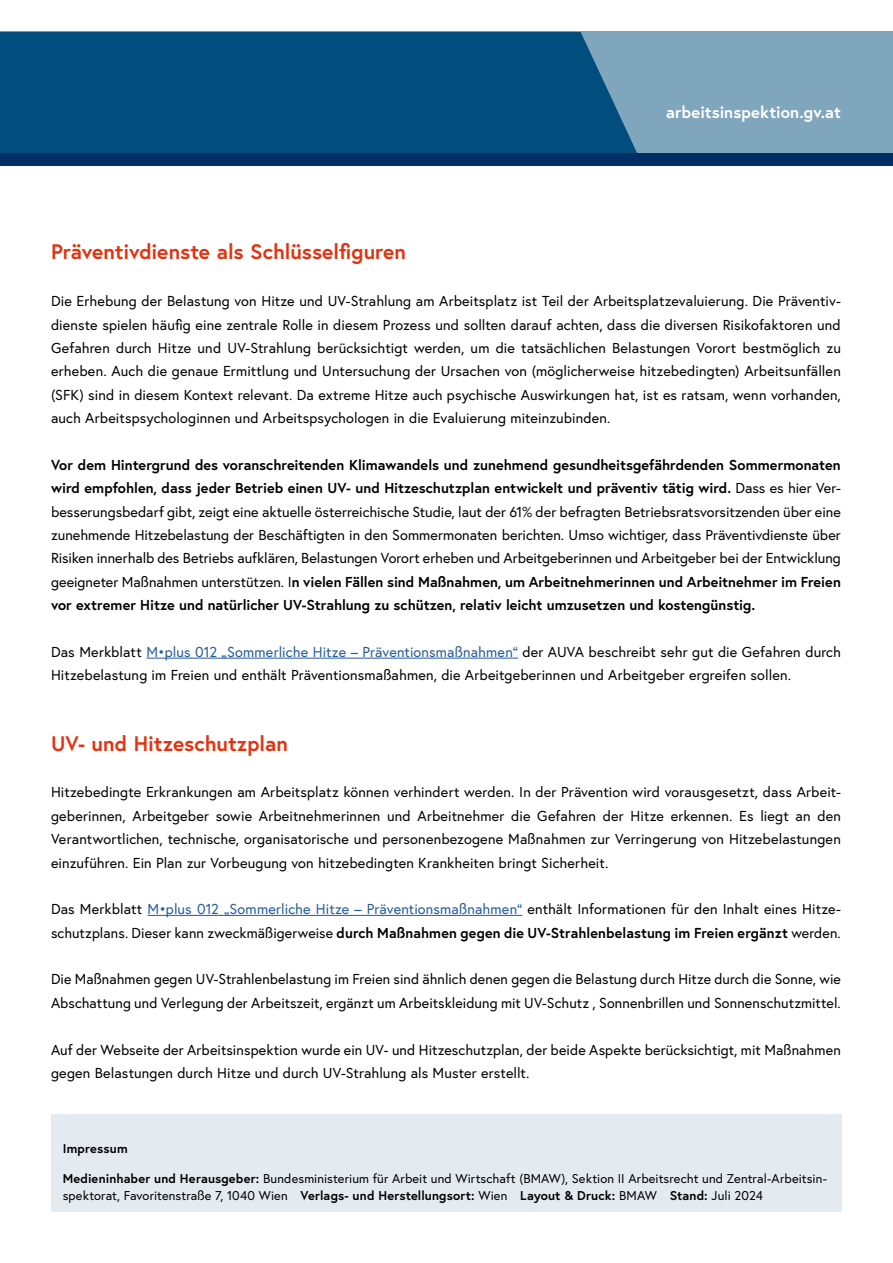
<style>
.page{position:relative;width:893px;height:1263px;background:#fff}
.page>*{position:absolute;margin:0;border:0;box-sizing:border-box;transform-origin:0 0}
.h2_ohne_Nummerierung{font:700 21px "Europa Austria";color:#e5310e}
.t1{font:700 16.5px "Europa Austria";letter-spacing:.005em;color:#fff}
.p_Abstand_danach{font:14.4px/23.4px "Europa Austria";letter-spacing:.005em;color:#000}
.t2{font:12.75px/17.5px "Europa Austria";letter-spacing:.01em;color:#000}
.t3{font:700 12.75px "Europa Austria";letter-spacing:.015em;color:#000}
.s1{font-weight:700}
.s2{color:#245a9c}
</style>
<div class="page">
<div style="left:51px;top:1114px;width:791px;height:98px;background:#e4ebf0"></div>
<div style="left:0;top:32px;width:893px;height:121px;background:#80a6be"></div>
<div style="left:0;top:32px;width:637px;height:121px;background:#004d7e"></div>
<div style="left:0;top:153px;width:893px;height:13px;background:#002d66"></div>
<hr style="left:146px;top:658px;width:372px;height:1px;background:#245a9c">
<hr style="left:148px;top:915px;width:374px;height:1px;background:#245a9c">
<p class="t1" style="left:666px;top:101px;width:176px">arbeitsinspektion.gv.at</p>
<h1 class="h2_ohne_Nummerierung" style="left:51px;top:238px;width:357px">Präventivdienste als Schlüsselfiguren</h1>
<p class="p_Abstand_danach" style="left:51px;top:289px;width:791px;text-align:justify">Die Erhebung der Belastung von Hitze und UV-Strahlung am Arbeitsplatz ist Teil der Arbeitsplatzevaluierung. Die Präventiv&shy;dienste spielen häufig eine zentrale Rolle in diesem Prozess und sollten darauf achten, dass die diversen Risikofaktoren und Gefahren durch Hitze und UV-Strahlung berücksichtigt werden, um die tatsächlichen Belastungen Vorort bestmöglich zu erheben. Auch die genaue Ermittlung und Untersuchung der Ursachen von (möglicherweise hitzebedingten) Arbeitsunfällen (SFK) sind in diesem Kontext relevant. Da extreme Hitze auch psychische Auswirkungen hat, ist es ratsam, wenn vorhanden, auch Arbeitspsychologinnen und Arbeitspsychologen in die Evaluierung miteinzubinden.</p>
<p class="p_Abstand_danach" style="left:51px;top:453px;width:791px;text-align:justify"><span class="s1">Vor dem Hintergrund des voranschreitenden Klimawandels und zunehmend gesundheitsgefährdenden Sommermonaten wird empfohlen, dass jeder Betrieb einen UV- und Hitzeschutzplan entwickelt und präventiv tätig wird.</span> Dass es hier Ver&shy;besserungsbedarf gibt, zeigt eine aktuelle österreichische Studie, laut der 61% der befragten Betriebsratsvorsitzenden über eine zunehmende Hitzebelastung der Beschäftigten in den Sommermonaten berichten. Umso wichtiger, dass Präventivdienste über Risiken innerhalb des Betriebs aufklären, Belastungen Vorort erheben und Arbeitgeberinnen und Arbeitgeber bei der Entwicklung geeigneter Maßnahmen unterstützen. I<span class="s1">n vielen Fällen sind Maßnahmen, um Arbeitnehmerinnen und Arbeitnehmer im Freien vor extremer Hitze und natürlicher UV-Strahlung zu schützen, relativ leicht umzusetzen und kostengünstig.</span></p>
<p class="p_Abstand_danach" style="left:51px;top:640px;width:791px">Das Merkblatt <span class="s2">M•plus 012 „Sommerliche Hitze – Präventionsmaßnahmen“</span> der AUVA beschreibt sehr gut die Gefahren durch<br>Hitzebelastung im Freien und enthält Präventionsmaßahmen, die Arbeitgeberinnen und Arbeitgeber ergreifen sollen.</p>
<h1 class="h2_ohne_Nummerierung" style="left:51px;top:729px;width:238px">UV- und Hitzeschutzplan</h1>
<p class="p_Abstand_danach" style="left:51px;top:780px;width:791px;text-align:justify">Hitzebedingte Erkrankungen am Arbeitsplatz können verhindert werden. In der Prävention wird vorausgesetzt, dass Arbeit&shy;geberinnen, Arbeitgeber sowie Arbeitnehmerinnen und Arbeitnehmer die Gefahren der Hitze erkennen. Es liegt an den Verantwortlichen, technische, organisatorische und personenbezogene Maßnahmen zur Verringerung von Hitzebelastungen einzuführen. Ein Plan zur Vorbeugung von hitzebedingten Krankheiten bringt Sicherheit.</p>
<p class="p_Abstand_danach" style="left:51px;top:897px;width:791px">Das Merkblatt <span class="s2">M•plus 012 „Sommerliche Hitze – Präventionsmaßnahmen“</span> enthält Informationen für den Inhalt eines Hitze&shy;schutzplans. Dieser kann zweckmäßigerweise <span class="s1">durch Maßnahmen gegen die UV-Strahlenbelastung im Freien ergänzt</span> werden.</p>
<p class="p_Abstand_danach" style="left:51px;top:967px;width:791px">Die Maßnahmen gegen UV-Strahlenbelastung im Freien sind ähnlich denen gegen die Belastung durch Hitze durch die Sonne, wie<br>Abschattung und Verlegung der Arbeitszeit, ergänzt um Arbeitskleidung mit UV-Schutz , Sonnenbrillen und Sonnenschutzmittel.</p>
<p class="p_Abstand_danach" style="left:51px;top:1037px;width:791px">Auf der Webseite der Arbeitsinspektion wurde ein UV- und Hitzeschutzplan, der beide Aspekte berücksichtigt, mit Maßnahmen gegen Belastungen durch Hitze und durch UV-Strahlung als Muster erstellt.</p>
<p class="t3" style="left:63px;top:1140px;width:67px">Impressum</p>
<p class="t2" style="left:63px;top:1169px;width:766px"><span class="s1">Medieninhaber und Herausgeber:</span> Bundesministerium für Arbeit und Wirtschaft (BMAW), Sektion II Arbeitsrecht und Zentral-Arbeitsin&shy;spektorat, Favoritenstraße 7, 1040 Wien <span class="s1">Verlags- und Herstellungsort:</span> Wien <span class="s1">Layout &amp; Druck:</span> BMAW <span class="s1">Stand:</span> Juli 2024</p>
</div>
